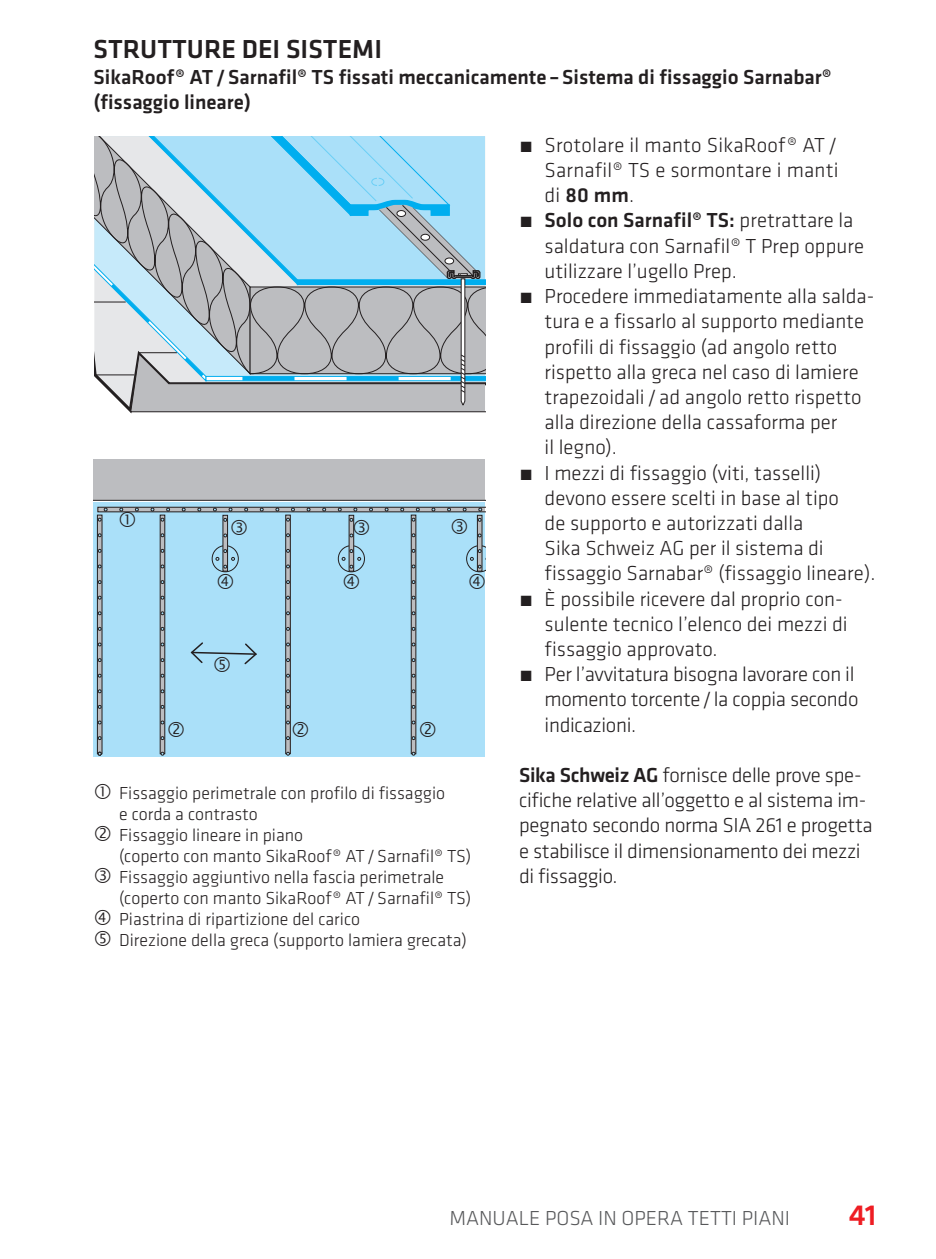
<style>
.page{position:relative;width:936px;height:1259px;background:#fff}
.page>*{position:absolute;margin:0;border:0;box-sizing:border-box;transform-origin:0 0}
.t1{font:500 30px "Klavika";color:#ee1d23}
.t2{font:500 27px "Klavika";color:#231f20}
.t3{font:300 21px/25.2px "Klavika";color:#231f20}
.t4{font:500 21px/25.2px "Klavika";color:#231f20}
.t5{font:300 21px "Klavika";color:#57585a}
.t6{font:300 18px/21px "Klavika";color:#231f20}
.s1{font-weight:500}
</style>
<div class="page">
<svg style="left:94px;top:136px;width:391px;height:278px;background:#aec9d7"></svg>
<svg style="left:445px;top:269px;width:36px;height:137px;background:#9daab1"></svg>
<div style="left:94px;top:459px;width:391px;height:42px;background:#bcbdc0"></div>
<div style="left:94px;top:502px;width:391px;height:255px;background:#aae0f9"></div>
<div style="left:97px;top:515px;width:5px;height:238px;background:#bcbdc0"></div>
<div style="left:97px;top:515px;width:5px;height:239px;border:1px solid #231f20"></div>
<svg style="left:98px;top:736px;width:3px;height:4px"></svg>
<svg style="left:98px;top:720px;width:3px;height:4px"></svg>
<svg style="left:98px;top:705px;width:3px;height:4px"></svg>
<svg style="left:98px;top:689px;width:3px;height:4px"></svg>
<svg style="left:98px;top:658px;width:3px;height:4px"></svg>
<svg style="left:98px;top:642px;width:3px;height:4px"></svg>
<svg style="left:98px;top:627px;width:3px;height:4px"></svg>
<svg style="left:98px;top:611px;width:3px;height:4px"></svg>
<svg style="left:98px;top:580px;width:3px;height:4px"></svg>
<svg style="left:98px;top:564px;width:3px;height:4px"></svg>
<svg style="left:98px;top:549px;width:3px;height:4px"></svg>
<div style="left:160px;top:515px;width:5px;height:238px;background:#bcbdc0"></div>
<div style="left:160px;top:515px;width:5px;height:239px;border:1px solid #231f20"></div>
<svg style="left:161px;top:705px;width:3px;height:4px"></svg>
<svg style="left:161px;top:689px;width:3px;height:4px"></svg>
<svg style="left:161px;top:658px;width:3px;height:4px"></svg>
<svg style="left:161px;top:642px;width:3px;height:4px"></svg>
<svg style="left:161px;top:627px;width:3px;height:4px"></svg>
<svg style="left:161px;top:611px;width:3px;height:4px"></svg>
<svg style="left:161px;top:580px;width:3px;height:4px"></svg>
<svg style="left:161px;top:564px;width:3px;height:4px"></svg>
<svg style="left:161px;top:549px;width:3px;height:4px"></svg>
<hr style="left:286px;top:515px;width:4px;height:238px;background:#bcbdc0">
<div style="left:285px;top:515px;width:6px;height:239px;border:1px solid #231f20"></div>
<svg style="left:286px;top:752px;width:4px;height:3px"></svg>
<svg style="left:286px;top:705px;width:4px;height:4px"></svg>
<svg style="left:286px;top:689px;width:4px;height:4px"></svg>
<svg style="left:286px;top:674px;width:4px;height:3px"></svg>
<svg style="left:286px;top:658px;width:4px;height:4px"></svg>
<svg style="left:286px;top:642px;width:4px;height:4px"></svg>
<svg style="left:286px;top:627px;width:4px;height:4px"></svg>
<svg style="left:286px;top:611px;width:4px;height:4px"></svg>
<svg style="left:286px;top:596px;width:4px;height:3px"></svg>
<svg style="left:286px;top:580px;width:4px;height:4px"></svg>
<svg style="left:286px;top:564px;width:4px;height:4px"></svg>
<svg style="left:286px;top:549px;width:4px;height:4px"></svg>
<div style="left:411px;top:515px;width:5px;height:238px;background:#bcbdc0"></div>
<div style="left:411px;top:515px;width:5px;height:239px;border:1px solid #231f20"></div>
<svg style="left:411px;top:752px;width:4px;height:3px"></svg>
<svg style="left:411px;top:705px;width:4px;height:4px"></svg>
<svg style="left:411px;top:689px;width:4px;height:4px"></svg>
<svg style="left:411px;top:674px;width:4px;height:3px"></svg>
<svg style="left:411px;top:658px;width:4px;height:4px"></svg>
<svg style="left:411px;top:642px;width:4px;height:4px"></svg>
<svg style="left:411px;top:627px;width:4px;height:4px"></svg>
<svg style="left:411px;top:611px;width:4px;height:4px"></svg>
<svg style="left:411px;top:596px;width:4px;height:3px"></svg>
<svg style="left:411px;top:580px;width:4px;height:4px"></svg>
<svg style="left:411px;top:564px;width:4px;height:4px"></svg>
<svg style="left:411px;top:549px;width:4px;height:4px"></svg>
<svg style="left:212px;top:545px;width:26px;height:27px"></svg>
<div style="left:212px;top:545px;width:27px;height:27px;border:1px solid #231f20;border-radius:50%"></div>
<hr style="left:223px;top:515px;width:4px;height:56px;background:#bcbdc0">
<div style="left:222px;top:515px;width:6px;height:56px;border:1px solid #231f20"></div>
<svg style="left:338px;top:545px;width:26px;height:27px"></svg>
<div style="left:338px;top:545px;width:27px;height:27px;border:1px solid #231f20;border-radius:50%"></div>
<hr style="left:349px;top:515px;width:4px;height:56px;background:#bcbdc0">
<div style="left:349px;top:515px;width:5px;height:56px;border:1px solid #231f20"></div>
<div style="left:477px;top:515px;width:5px;height:56px;background:#bcbdc0"></div>
<div style="left:477px;top:515px;width:5px;height:56px;border:1px solid #231f20"></div>
<svg style="left:161px;top:720px;width:5px;height:20px"></svg>
<svg style="left:286px;top:720px;width:5px;height:20px"></svg>
<svg style="left:411px;top:720px;width:6px;height:20px"></svg>
<svg style="left:97px;top:507px;width:388px;height:30px"></svg>
<svg style="left:215px;top:549px;width:20px;height:24px"></svg>
<svg style="left:342px;top:549px;width:19px;height:24px"></svg>
<svg style="left:466px;top:545px;width:19px;height:28px"></svg>
<svg style="left:190px;top:642px;width:67px;height:23px"></svg>
<p class="t2" style="left:94px;top:31px;width:290px">STRUTTURE DEI SISTEMI</p>
<p class="t4" style="left:94px;top:64px;width:739px">SikaRoof® AT/Sarnafil® TS fissati meccanicamente –Sistema di fissaggio Sarnabar® (fissaggio lineare)</p>
<p class="t3" style="left:544px;top:132px;width:295px;text-align:justify;text-indent:-26px">• Srotolare il manto SikaRoof® AT / Sarnafil® TS e sormontare i manti di <span class="s1">80 mm</span>.</p>
<p class="t3" style="left:544px;top:208px;width:321px;text-indent:-26px">• <span class="s1">Solo con Sarnafil® TS:</span> pretrattare la saldatura con Sarnafil® T Prep oppure utilizzare l’ugello Prep.</p>
<p class="t3" style="left:544px;top:283px;width:331px;text-indent:-26px">• Procedere immediatamente alla salda&shy;tura e a fissarlo al supporto mediante profili di fissaggio (ad angolo retto rispetto alla greca nel caso di lamiere trapezoidali / ad angolo retto rispetto alla direzione della cassaforma per<br>il legno).</p>
<p class="t3" style="left:544px;top:460px;width:332px;text-indent:-26px">• I mezzi di fissaggio (viti, tasselli) devono essere scelti in base al tipo<br>de supporto e autorizzati dalla<br>Sika Schweiz AG per il sistema di fissaggio Sarnabar® (fissaggio lineare).</p>
<p class="t3" style="left:544px;top:586px;width:304px;text-indent:-26px">• È possibile ricevere dal proprio con&shy;sulente tecnico l’elenco dei mezzi di fissaggio approvato.</p>
<p class="t3" style="left:544px;top:661px;width:315px;text-indent:-26px">• Per l’avvitatura bisogna lavorare con il momento torcente/la coppia secondo indicazioni.</p>
<p class="t3" style="left:519px;top:762px;width:355px"><span class="s1">Sika Schweiz AG</span> fornisce delle prove spe&shy;cifiche relative all’oggetto e al sistema im&shy;pegnato secondo norma SIA 261 e progetta e stabilisce il dimensionamento dei mezzi di fissaggio.</p>
<p class="t6" style="left:119px;top:782px;width:354px">Fissaggio perimetrale con profilo di fissaggio<br>e corda a contrasto<br>Fissaggio lineare in piano<br>(coperto con manto SikaRoof® AT/Sarnafil® TS)<br>Fissaggio aggiuntivo nella fascia perimetrale (coperto con manto SikaRoof® AT/Sarnafil® TS)<br>Piastrina di ripartizione del carico<br>Direzione della greca (supporto lamiera grecata)</p>
<p class="t5" style="left:449px;top:1205px;width:342px">MANUALE POSA IN OPERA TETTI PIANI</p>
<h1 class="t1" style="left:848px;top:1194px;width:29px">41</h1>
</div>
